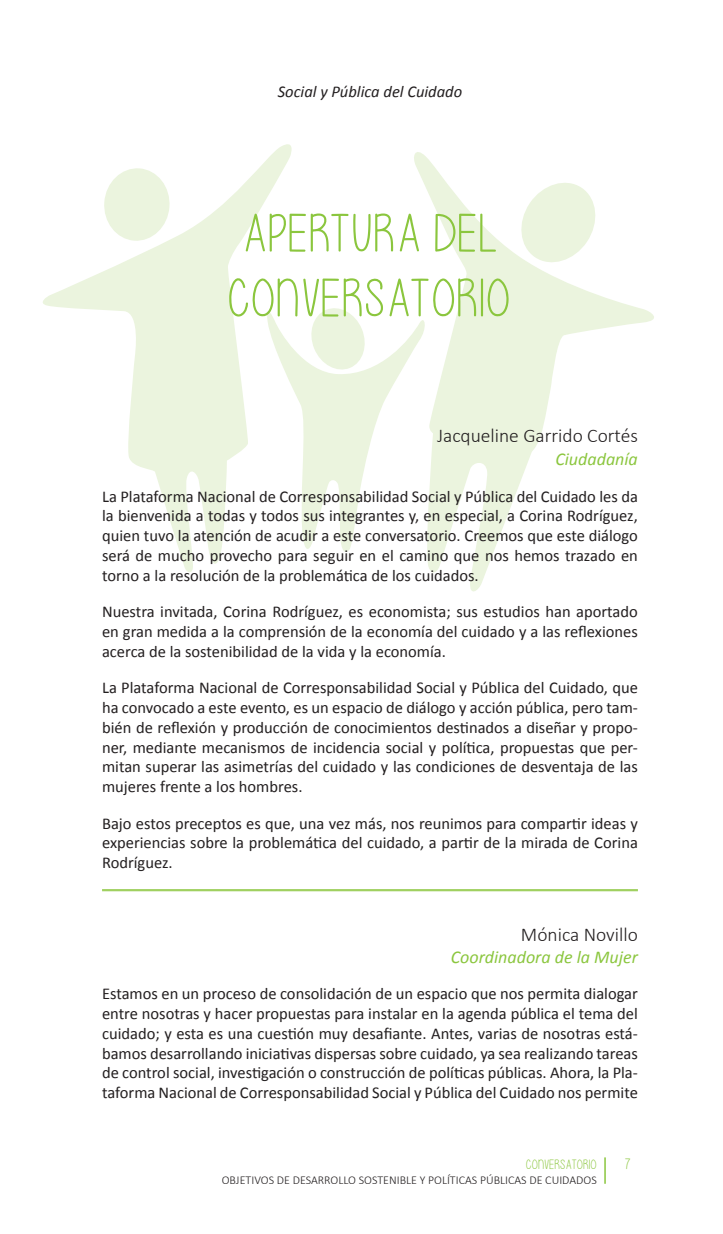
<style>
.page{position:relative;width:723px;height:1234px;background:#fff}
.page>*{position:absolute;margin:0;border:0;box-sizing:border-box;transform-origin:0 0}
.titulo{font:54px/64.8px "Please write me a song";color:#8bc63e}
.nombre{font:300 19.5px "Calibri";color:#231f20}
.nombre-2{font:italic 18px "Calibri";color:#8bc63e}
.cuerpo{font:16.5px/19.8px "Calibri";color:#231f20;text-align:justify}
.parrafo_antes_de_nom{font:16.5px/19.8px "Calibri";color:#231f20;text-align:justify}
.cuerpo-2{font:italic 16.5px "Calibri";color:#231f20}
.t1{font:15px "Please write me a song";color:#8bc63e}
.t2{font:13.5px "Please write me a song";color:#8bc63e}
.t3{font:300 12px "Calibri";color:#231f20}
</style>
<div class="page">
<svg style="left:43px;top:144px;width:249px;height:428px"></svg>
<svg style="left:414px;top:152px;width:240px;height:440px"></svg>
<svg style="left:264px;top:299px;width:164px;height:254px"></svg>
<hr style="left:604px;top:1157px;width:2px;height:26px;background:#8bc63e">
<hr style="left:102px;top:889px;width:536px;height:1px;background:#8bc63e">
<hr style="left:102px;top:890px;width:536px;height:1px;background:#8bc63e">
<hr style="left:0;top:0;width:1px;height:1233px;background:#bfbfbf">
<p class="cuerpo-2" style="left:278px;top:81px;width:186px">Social y Pública del Cuidado</p>
<p class="titulo" style="left:229px;top:201px;width:282px">APERTURA DEL<br>CONVERSATORIO</p>
<p class="nombre" style="left:437px;top:423px;width:202px">Jacqueline Garrido Cortés</p>
<p class="nombre-2" style="left:555px;top:447px;width:84px">Ciudadanía</p>
<p class="cuerpo" style="left:102px;top:486px;width:537px">La Plataforma Nacional de Corresponsabilidad Social y Pública del Cuidado les da la bienvenida a todas y todos sus integrantes y, en especial, a Corina Rodríguez, quien tuvo la atención de acudir a este conversatorio. Creemos que este diálogo será de mucho provecho para seguir en el camino que nos hemos trazado en torno a la resolución de la problemática de los cuidados.</p>
<p class="cuerpo" style="left:102px;top:601px;width:537px">Nuestra invitada, Corina Rodríguez, es economista; sus estudios han aportado en gran medida a la comprensión de la economía del cuidado y a las reflexiones acerca de la sostenibilidad de la vida y la economía.</p>
<p class="cuerpo" style="left:102px;top:677px;width:537px">La Plataforma Nacional de Corresponsabilidad Social y Pública del Cuidado, que ha convocado a este evento, es un espacio de diálogo y acción pública, pero tam&shy;bién de reflexión y producción de conocimientos destinados a diseñar y propo&shy;ner, mediante mecanismos de incidencia social y política, propuestas que per&shy;mitan superar las asimetrías del cuidado y las condiciones de desventaja de las mujeres frente a los hombres.</p>
<p class="parrafo_antes_de_nom" style="left:102px;top:813px;width:537px">Bajo estos preceptos es que, una vez más, nos reunimos para compartir ideas y experiencias sobre la problemática del cuidado, a partir de la mirada de Corina Rodríguez.</p>
<p class="nombre" style="left:521px;top:922px;width:118px">Mónica Novillo</p>
<p class="nombre-2" style="left:451px;top:944px;width:188px">Coordinadora de la Mujer</p>
<p class="cuerpo" style="left:102px;top:983px;width:537px">Estamos en un proceso de consolidación de un espacio que nos permita dialogar entre nosotras y hacer propuestas para instalar en la agenda pública el tema del cuidado; y esta es una cuestión muy desafiante. Antes, varias de nosotras está&shy;bamos desarrollando iniciativas dispersas sobre cuidado, ya sea realizando tareas de control social, investigación o construcción de políticas públicas. Ahora, la Pla&shy;taforma Nacional de Corresponsabilidad Social y Pública del Cuidado nos permite</p>
<p class="t2" style="left:526px;top:1157px;width:72px">CONVERSATORIO</p>
<p class="t3" style="left:222px;top:1172px;width:377px">OBJETIVOS DE DESARROLLO SOSTENIBLE Y POLÍTICAS PÚBLICAS DE CUIDADOS</p>
<p class="t1" style="left:624px;top:1156px;width:8px">7</p>
</div>
